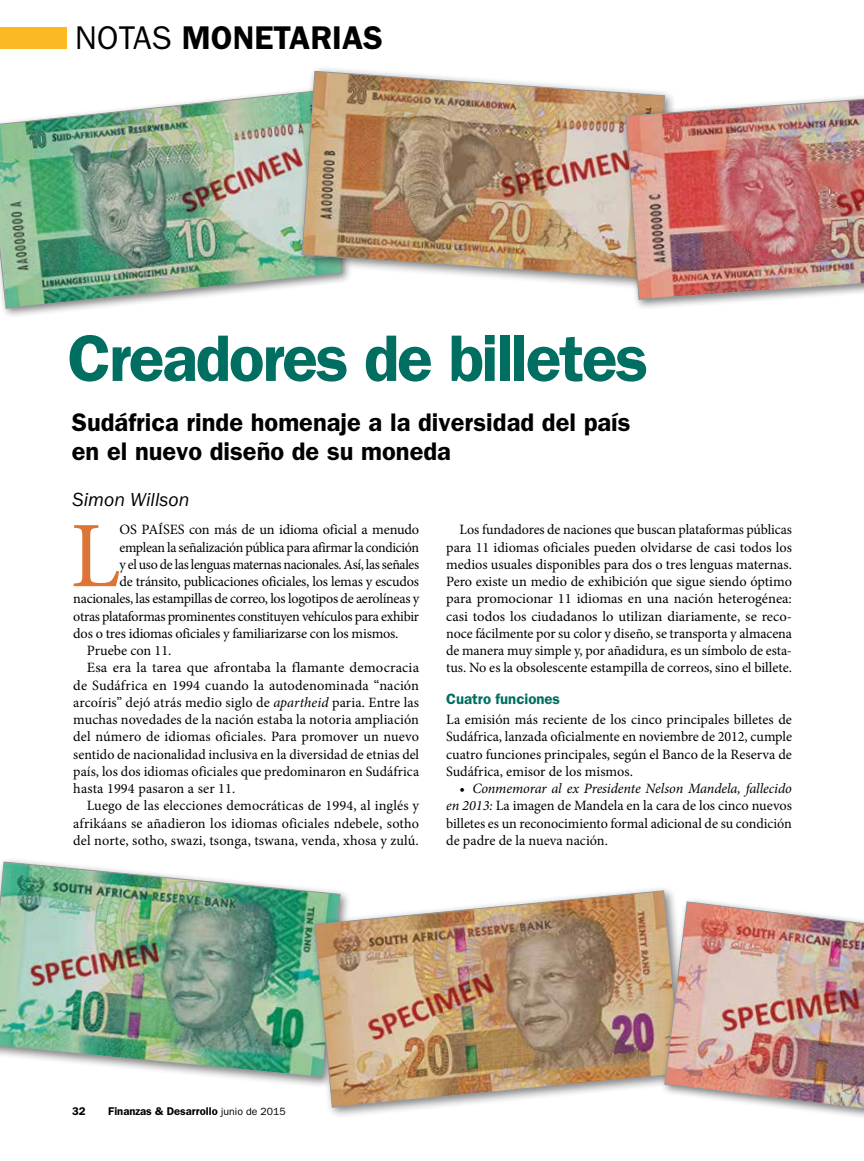
<style>
.page{position:relative;width:864px;height:1161px;background:#fff}
.page>*{position:absolute;margin:0;border:0;box-sizing:border-box;transform-origin:0 0}
.t1{font:93.9px "Minion Pro";color:#db7434}
.t2{font:600 66px "ITC Franklin Gothic Std";letter-spacing:-.035em;color:#006e60}
.t3{font:600 33px "ITC Franklin Gothic Std";color:#000}
.t4{font:600 25.5px/28.5px "ITC Franklin Gothic Std";color:#000}
.t5{font:italic 19.5px "ITC Franklin Gothic Std";color:#000}
.t6{font:600 15px "ITC Franklin Gothic Std";color:#006e60}
.t7{font:14.25px/17.2px "Minion Pro";color:#000;text-align:justify}
.t8{font:14.25px "Minion Pro";letter-spacing:-.025em;color:#000}
.t9{font:14.25px "Minion Pro";letter-spacing:-.02em;color:#000}
.t10{font:600 11.25px "ITC Franklin Gothic Std";color:#000}
.s1{font-weight:400}
.s2{font-style:italic}
.s3{font-weight:400;font-size:10.5px}
</style>
<div class="page">
<div style="left:0;top:28px;width:67px;height:21px;background:#fdb924"></div>
<div style="left:0;top:85px;width:353px;height:234px;background:#000;opacity:.5"></div>
<img style="left:0;top:90px;width:343px;height:219px">
<div style="left:296px;top:66px;width:381px;height:225px;background:#000;opacity:.5"></div>
<img style="left:301px;top:71px;width:364px;height:209px">
<div style="left:621px;top:85px;width:243px;height:225px;background:#000;opacity:.5"></div>
<img style="left:625px;top:90px;width:239px;height:210px">
<img style="left:0;top:861px;width:309px;height:217px">
<div style="left:309px;top:885px;width:385px;height:235px;background:#000;opacity:.5"></div>
<img style="left:314px;top:890px;width:368px;height:218px">
<div style="left:660px;top:897px;width:204px;height:243px;background:#000;opacity:.5"></div>
<img style="left:664px;top:901px;width:200px;height:229px">
<h3 class="t3" style="left:75px;top:18px;width:309px"><span class="s1">NOTAS</span> MONETARIAS</h3>
<h2 class="t2" style="left:68px;top:319px;width:582px">Creadores de billetes</h2>
<h3 class="t4" style="left:72px;top:409px;width:560px">Sudáfrica rinde homenaje a la diversidad del país en el nuevo diseño de su moneda</h3>
<h3 class="t5" style="left:73px;top:489px;width:118px">Simon Willson</h3>
<h1 class="t1" style="left:70px;top:493px;width:52px">L</h1>
<p class="t7" style="left:120px;top:521px;width:301px">OS PAÍSES con más de un idioma oficial a menudo</p>
<p class="t8" style="left:119px;top:538px;width:301px">emplean la señalización pública para afirmar la condición</p>
<p class="t8" style="left:119px;top:555px;width:301px">y el uso de las lenguas maternas nacionales. Así, las señales</p>
<p class="t7" style="left:119px;top:573px;width:301px">de tránsito, publicaciones oficiales, los lemas y escudos</p>
<p class="t9" style="left:73px;top:589px;width:347px">nacionales, las estampillas de correo, los logotipos de aerolíneas y</p>
<p class="t8" style="left:73px;top:607px;width:347px">otras plataformas prominentes constituyen vehículos para exhibir</p>
<p class="t7" style="left:73px;top:625px;width:327px">dos o tres idiomas oficiales y familiarizarse con los mismos.</p>
<p class="t7" style="left:87px;top:642px;width:86px">Pruebe con 11.</p>
<p class="t7" style="left:87px;top:659px;width:334px">Esa era la tarea que afrontaba la flamante democracia</p>
<p class="t7" style="left:73px;top:677px;width:347px">de Sudáfrica en 1994 cuando la autodenominada “nación</p>
<p class="t7" style="left:73px;top:694px;width:347px">arcoíris” dejó atrás medio siglo de <span class="s2">apartheid</span> paria. Entre las</p>
<p class="t7" style="left:73px;top:711px;width:347px">muchas novedades de la nación estaba la notoria ampliación</p>
<p class="t7" style="left:73px;top:728px;width:347px">del número de idiomas oficiales. Para promover un nuevo</p>
<p class="t7" style="left:73px;top:746px;width:347px">sentido de nacionalidad inclusiva en la diversidad de etnias del</p>
<p class="t7" style="left:73px;top:763px;width:347px">país, los dos idiomas oficiales que predominaron en Sudáfrica</p>
<p class="t7" style="left:73px;top:780px;width:164px">hasta 1994 pasaron a ser 11.</p>
<p class="t7" style="left:87px;top:797px;width:334px">Luego de las elecciones democráticas de 1994, al inglés y</p>
<p class="t7" style="left:73px;top:815px;width:347px">afrikáans se añadieron los idiomas oficiales ndebele, sotho</p>
<p class="t7" style="left:73px;top:832px;width:347px">del norte, sotho, swazi, tsonga, tswana, venda, xhosa y zulú.</p>
<p class="t7" style="left:446px;top:521px;width:347px;text-indent:14px">Los fundadores de naciones que buscan plataformas públicas para 11 idiomas oficiales pueden olvidarse de casi todos los medios usuales disponibles para dos o tres lenguas maternas.<br>Pero existe un medio de exhibición que sigue siendo óptimo para promocionar 11 idiomas en una nación heterogénea: casi todos los ciudadanos lo utilizan diariamente, se reco&shy;noce fácilmente por su color y diseño, se transporta y almacena de manera muy simple y, por añadidura, es un símbolo de esta&shy;tus. No es la obsolescente estampilla de correos, sino el billete.</p>
<p class="t6" style="left:446px;top:690px;width:115px">Cuatro funciones</p>
<p class="t7" style="left:446px;top:711px;width:347px">La emisión más reciente de los cinco principales billetes de Sudáfrica, lanzada oficialmente en noviembre de 2012, cumple cuatro funciones principales, según el Banco de la Reserva de Sudáfrica, emisor de los mismos.</p>
<p class="t7" style="left:446px;top:780px;width:347px;text-indent:13px">• <span class="s2">Conmemorar al ex Presidente Nelson Mandela, fallecido en 2013:</span> La imagen de Mandela en la cara de los cinco nuevos billetes es un reconocimiento formal adicional de su condición de padre de la nueva nación.</p>
<p class="t10" style="left:72px;top:1104px;width:15px">32</p>
<p class="t10" style="left:108px;top:1104px;width:179px">Finanzas &amp; Desarrollo <span class="s3">junio de 2015</span></p>
</div>
